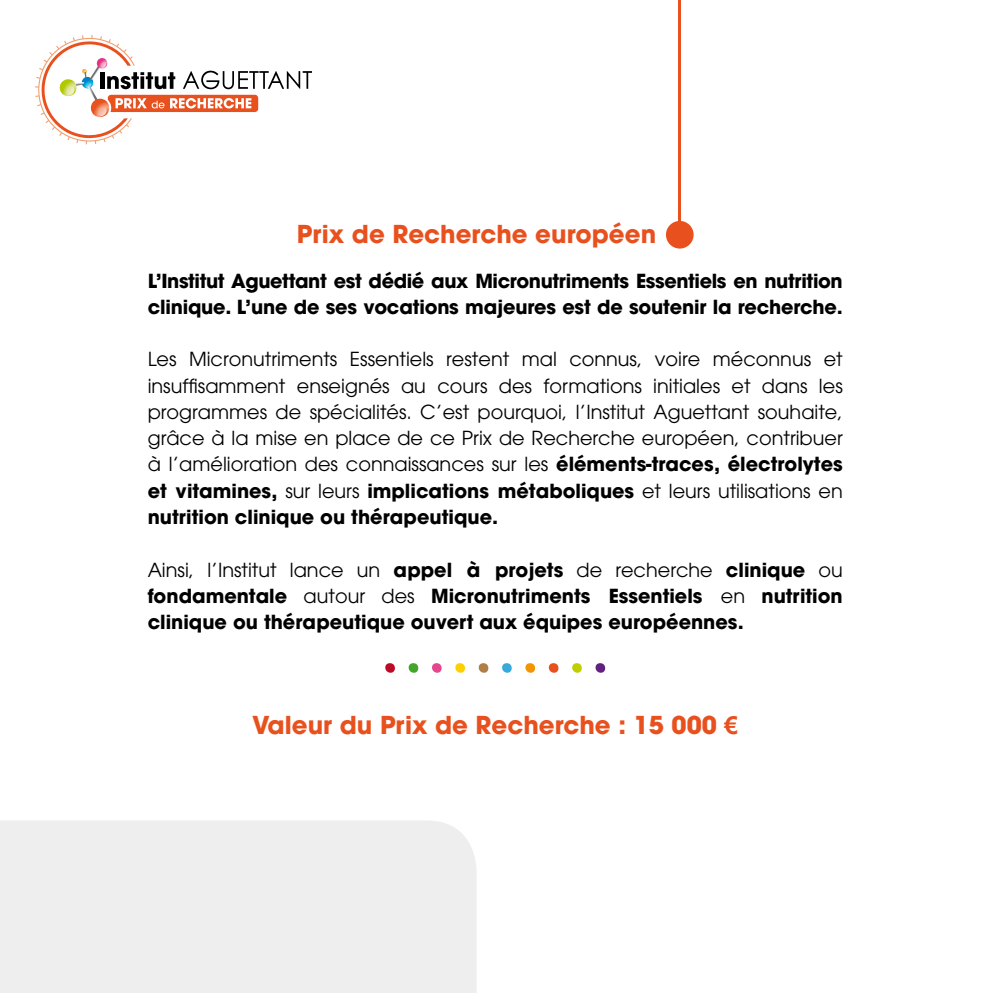
<style>
.page{position:relative;width:993px;height:993px;background:#fff}
.page>*{position:absolute;margin:0;border:0;box-sizing:border-box;transform-origin:0 0}
.t1{font:700 24.5px "Avant Garde";color:#e8511e}
.t2{font:19.25px/26.2px "Avant Garde";color:#000;text-align:justify}
.t3{font:700 19.25px/26.2px "Avant Garde";letter-spacing:-.01em;color:#000}
.s1{font-weight:700}
.s2{font-weight:400}
.s3{font-family:"Arial"}
</style>
<div class="page">
<div style="left:0;top:821px;width:476px;height:171px;background:#eee"></div>
<svg style="left:385px;top:663px;width:10px;height:10px"></svg>
<svg style="left:408px;top:663px;width:11px;height:10px"></svg>
<svg style="left:432px;top:663px;width:10px;height:10px"></svg>
<svg style="left:455px;top:663px;width:10px;height:10px"></svg>
<svg style="left:478px;top:663px;width:11px;height:10px"></svg>
<svg style="left:502px;top:663px;width:10px;height:10px"></svg>
<svg style="left:525px;top:663px;width:10px;height:10px"></svg>
<svg style="left:548px;top:663px;width:11px;height:10px"></svg>
<svg style="left:572px;top:663px;width:10px;height:10px"></svg>
<svg style="left:595px;top:663px;width:10px;height:10px"></svg>
<div style="left:665px;top:221px;width:28px;height:27px;background:#e8511e;border-radius:50%"></div>
<hr style="left:678px;top:0;width:2px;height:239px;background:#e8511e">
<svg style="left:35px;top:35px;width:277px;height:109px"></svg>
<p class="t1" style="left:297px;top:218px;width:360px">Prix de Recherche européen</p>
<p class="t3" style="left:148px;top:267px;width:696px">L’Institut Aguettant est dédié aux Micronutriments Essentiels en nutrition clinique. L’une de ses vocations majeures est de soutenir la recherche.</p>
<p class="t2" style="left:148px;top:346px;width:696px">Les Micronutriments Essentiels restent mal connus, voire méconnus et insuffisamment enseignés au cours des formations initiales et dans les programmes de spécialités. C’est pourquoi, l’Institut Aguettant souhaite, grâce à la mise en place de ce Prix de Recherche européen, contribuer à l’amélioration des connaissances sur les <span class="s1">éléments-traces, électrolytes et vitamines,</span> sur leurs <span class="s1">implications métaboliques</span> et leurs utilisations en <span class="s1">nutrition clinique ou thérapeutique.</span></p>
<p class="t3" style="left:148px;top:556px;width:696px;text-align:justify"><span class="s2">Ainsi, l’Institut lance un</span> appel à projets <span class="s2">de recherche</span> clinique <span class="s2">ou </span>fondamentale <span class="s2">autour des</span> Micronutriments Essentiels <span class="s2">en</span> nutrition clinique ou thérapeutique ouvert aux équipes européennes.</p>
<p class="t1" style="left:252px;top:709px;width:487px">Valeur du Prix de Recherche : 15 000 <span class="s3">€</span></p>
</div>
